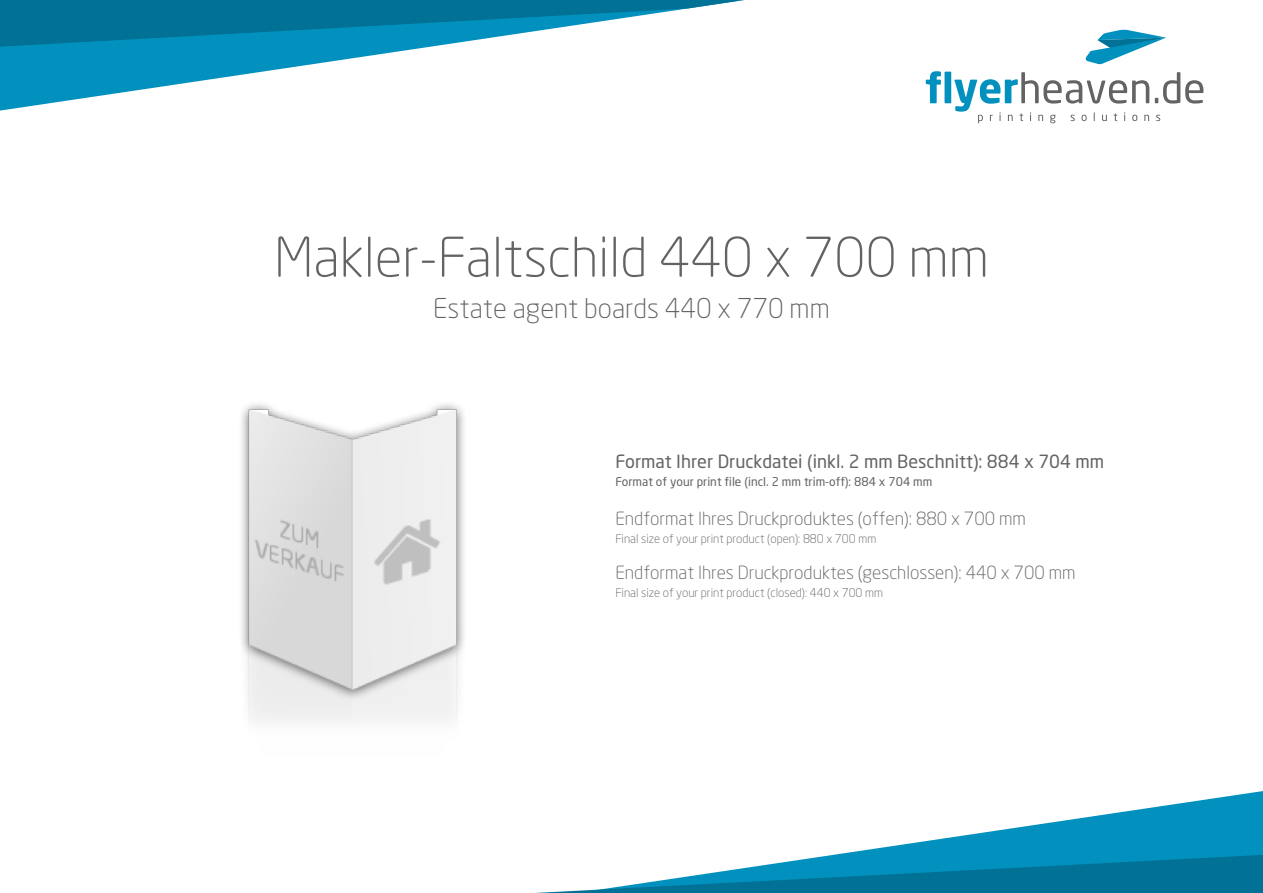
<style>
.page{position:relative;width:1263px;height:893px;background:#fff}
.page>*{position:absolute;margin:0;border:0;box-sizing:border-box;transform-origin:0 0}
.t1{font:300 54px "Neo Sans";color:#636366}
.t2{font:300 27px "Neo Sans";color:#636366}
.t3{font:300 18px "Neo Sans";color:#636366}
.t4{font:18px "Neo Sans";color:#636366}
.t5{font:300 12px "Neo Sans";color:#636366}
.t6{font:12px "Neo Sans";color:#636366}
</style>
<div class="page">
<svg style="left:0;top:47px;width:428px;height:64px"></svg>
<svg style="left:0;top:0;width:744px;height:47px"></svg>
<svg style="left:833px;top:791px;width:430px;height:64px"></svg>
<svg style="left:535px;top:855px;width:728px;height:38px"></svg>
<svg style="left:1085px;top:29px;width:81px;height:35px"></svg>
<svg style="left:1156px;top:115px;width:4px;height:6px"></svg>
<svg style="left:1155px;top:72px;width:48px;height:32px"></svg>
<svg style="left:926px;top:71px;width:15px;height:32px"></svg>
<div style="left:944px;top:72px;width:7px;height:31px;background:#0291be"></div>
<svg style="left:954px;top:72px;width:195px;height:51px"></svg>
<img style="left:241px;top:404px;width:223px;height:319px">
<h1 class="t1" style="left:274px;top:225px;width:716px">Makler-Faltschild 440 x 700 mm</h1>
<h2 class="t2" style="left:433px;top:292px;width:398px">Estate agent boards 440 x 770 mm</h2>
<p class="t4" style="left:615px;top:450px;width:490px">Format Ihrer Druckdatei (inkl. 2 mm Beschnitt): 884 x 704 mm</p>
<p class="t6" style="left:615px;top:474px;width:319px">Format of your print file (incl. 2 mm trim-off): 884 x 704 mm</p>
<p class="t3" style="left:615px;top:507px;width:412px">Endformat Ihres Druckproduktes (offen): 880 x 700 mm</p>
<p class="t5" style="left:615px;top:531px;width:262px">Final size of your print product (open): 880 x 700 mm</p>
<p class="t3" style="left:615px;top:561px;width:462px">Endformat Ihres Druckproduktes (geschlossen): 440 x 700 mm</p>
<p class="t5" style="left:615px;top:585px;width:269px">Final size of your print product (closed): 440 x 700 mm</p>
</div>
